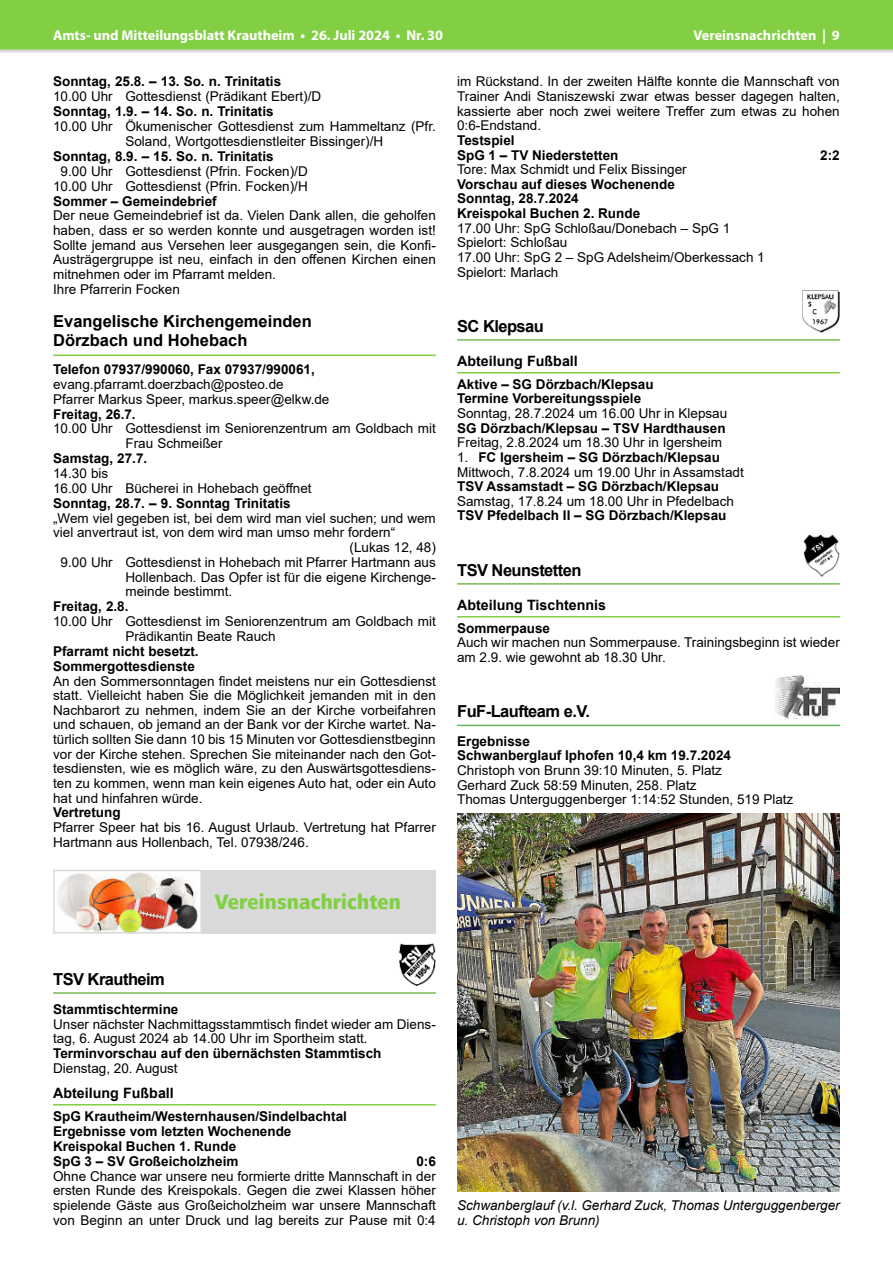
<style>
.page{position:relative;width:893px;height:1263px;background:#fff}
.page>*{position:absolute;margin:0;border:0;box-sizing:border-box;transform-origin:0 0}
.t1{font:800 21.45px "Frutiger Next LT";letter-spacing:.01em;color:#82cf43;scale:.91 1}
.t2{font:700 16.5px "Arial";letter-spacing:-.035em;color:#000}
.t3{font:700 16.5px/19.5px "Arial";color:#000}
.t4{font:700 14.25px "Myriad Pro";color:#fff}
.t5{font:700 14.25px "Arial";color:#000}
.t6{font:13.5px/14.5px "Arial";color:#000}
.t7{font:700 13.5px/15px "Arial";color:#000}
.t8{font:italic 13.5px/14.7px "Arial";color:#000}
.s1{font-weight:700}
</style>
<div class="page">
<div style="left:0;top:0;width:893px;height:51px;background:#82cf43"></div>
<hr style="left:0;top:50px;width:893px;height:3px;background:#d9d9d9">
<hr style="left:53px;top:354px;width:383px;height:2px;background:#82cf43">
<hr style="left:53px;top:1104px;width:383px;height:1px;background:#82cf43">
<div style="left:53px;top:870px;width:383px;height:63px;background:#d9d9d9"></div>
<img style="left:56px;top:873px;width:143px;height:57px">
<div style="left:53px;top:870px;width:149px;height:63px;border:2px solid #d9d9d9"></div>
<hr style="left:53px;top:992px;width:383px;height:2px;background:#77ba53">
<img style="left:399px;top:943px;width:37px;height:43px">
<hr style="left:457px;top:372px;width:383px;height:2px;background:#82cf43">
<hr style="left:457px;top:616px;width:383px;height:1px;background:#82cf43">
<hr style="left:457px;top:339px;width:383px;height:2px;background:#77ba53">
<img style="left:802px;top:290px;width:38px;height:43px">
<hr style="left:457px;top:583px;width:383px;height:2px;background:#77ba53">
<img style="left:804px;top:534px;width:36px;height:43px">
<hr style="left:457px;top:725px;width:383px;height:1px;background:#5eb65f">
<img style="left:775px;top:676px;width:65px;height:42px">
<img style="left:457px;top:814px;width:383px;height:377px">
<p class="t4" style="left:53px;top:26px;width:391px">Amts- und Mitteilungsblatt Krautheim • 26. Juli 2024 • Nr. 30</p>
<p class="t4" style="left:693px;top:26px;width:148px">Vereinsnachrichten | 9</p>
<p class="t7" style="left:53px;top:74px;width:230px">Sonntag, 25.8. – 13. So. n. Trinitatis</p>
<p class="t6" style="left:53px;top:89px;width:270px">10.00 Uhr Gottesdienst (Prädikant Ebert)/D</p>
<p class="t7" style="left:53px;top:104px;width:222px">Sonntag, 1.9. – 14. So. n. Trinitatis</p>
<p class="t6" style="left:125px;top:119px;width:312px;text-indent:-72px">10.00 Uhr Ökumenischer Gottesdienst zum Hammeltanz (Pfr.<br>Soland, Wortgottesdienstleiter Bissinger)/H</p>
<p class="t7" style="left:53px;top:149px;width:222px">Sonntag, 8.9. – 15. So. n. Trinitatis</p>
<p class="t6" style="left:53px;top:163px;width:256px;line-height:15px;text-align:center">9.00 Uhr Gottesdienst (Pfrin. Focken)/D<br>10.00 Uhr Gottesdienst (Pfrin. Focken)/H</p>
<p class="t7" style="left:53px;top:193px;width:165px">Sommer – Gemeindebrief</p>
<p class="t6" style="left:53px;top:208px;width:384px">Der neue Gemeindebrief ist da. Vielen Dank allen, die geholfen haben, dass er so werden konnte und ausgetragen worden ist!<br>Sollte jemand aus Versehen leer ausgegangen sein, die Konfi-Austrägergruppe ist neu, einfach in den offenen Kirchen einen mitnehmen oder im Pfarramt melden.<br>Ihre Pfarrerin Focken</p>
<p class="t3" style="left:53px;top:311px;width:260px">Evangelische Kirchengemeinden<br>Dörzbach und Hohebach</p>
<p class="t7" style="left:53px;top:362px;width:263px">Telefon 07937/990060, Fax 07937/990061,</p>
<p class="t6" style="left:53px;top:376px;width:278px;line-height:15px">evang.pfarramt.doerzbach@posteo.de<br>Pfarrer Markus Speer, markus.speer@elkw.de</p>
<p class="t7" style="left:53px;top:406px;width:84px">Freitag, 26.7.</p>
<p class="t6" style="left:125px;top:421px;width:312px;text-indent:-72px">10.00 Uhr Gottesdienst im Seniorenzentrum am Goldbach mit<br>Frau Schmeißer</p>
<p class="t7" style="left:53px;top:451px;width:96px">Samstag, 27.7.</p>
<p class="t6" style="left:53px;top:466px;width:260px;line-height:15px">14.30 bis<br>16.00 Uhr Bücherei in Hohebach geöffnet</p>
<p class="t7" style="left:53px;top:496px;width:239px">Sonntag, 28.7. – 9. Sonntag Trinitatis</p>
<p class="t6" style="left:53px;top:511px;width:384px">„Wem viel gegeben ist, bei dem wird man viel suchen; und wem</p>
<p class="t6" style="left:53px;top:525px;width:344px">viel anvertraut ist, von dem wird man umso mehr fordern“</p>
<p class="t6" style="left:350px;top:540px;width:88px">(Lukas 12, 48)</p>
<p class="t6" style="left:61px;top:555px;width:377px">9.00 Uhr Gottesdienst in Hohebach mit Pfarrer Hartmann aus</p>
<p class="t6" style="left:125px;top:569px;width:312px">Hollenbach. Das Opfer ist für die eigene Kirchenge-</p>
<p class="t6" style="left:125px;top:584px;width:108px">meinde bestimmt.</p>
<p class="t7" style="left:53px;top:599px;width:77px">Freitag, 2.8.</p>
<p class="t6" style="left:125px;top:614px;width:312px;text-indent:-72px">10.00 Uhr Gottesdienst im Seniorenzentrum am Goldbach mit<br>Prädikantin Beate Rauch</p>
<p class="t7" style="left:53px;top:643px;width:147px">Pfarramt nicht besetzt.<br>Sommergottesdienste</p>
<p class="t6" style="left:53px;top:673px;width:384px;text-align:justify">An den Sommersonntagen findet meistens nur ein Gottesdienst statt. Vielleicht haben Sie die Möglichkeit jemanden mit in den Nachbarort zu nehmen, indem Sie an der Kirche vorbeifahren und schauen, ob jemand an der Bank vor der Kirche wartet. Na&shy;türlich sollten Sie dann 10 bis 15 Minuten vor Gottesdienstbeginn vor der Kirche stehen. Sprechen Sie miteinander nach den Got&shy;tesdiensten, wie es möglich wäre, zu den Auswärtsgottesdiens&shy;ten zu kommen, wenn man kein eigenes Auto hat, oder ein Auto hat und hinfahren würde.</p>
<p class="t7" style="left:53px;top:805px;width:69px">Vertretung</p>
<p class="t6" style="left:53px;top:820px;width:384px">Pfarrer Speer hat bis 16. August Urlaub. Vertretung hat Pfarrer<br>Hartmann aus Hollenbach, Tel. 07938/246.</p>
<p class="t6" style="left:457px;top:74px;width:384px;text-align:justify">im Rückstand. In der zweiten Hälfte konnte die Mannschaft von Trainer Andi Staniszewski zwar etwas besser dagegen halten, kassierte aber noch zwei weitere Treffer zum etwas zu hohen 0:6-Endstand.</p>
<p class="t7" style="left:457px;top:133px;width:163px;line-height:14.5px">Testspiel<br>SpG 1 – TV Niederstetten</p>
<p class="t7" style="left:820px;top:147px;width:21px">2:2</p>
<p class="t6" style="left:457px;top:162px;width:231px">Tore: Max Schmidt und Felix Bissinger</p>
<p class="t7" style="left:457px;top:177px;width:219px;line-height:14.5px">Vorschau auf dieses Wochenende<br>Sonntag, 28.7.2024<br>Kreispokal Buchen 2. Runde</p>
<p class="t6" style="left:457px;top:221px;width:309px">17.00 Uhr: SpG Schloßau/Donebach – SpG 1<br>Spielort: Schloßau<br>17.00 Uhr: SpG 2 – SpG Adelsheim/Oberkessach 1<br>Spielort: Marlach</p>
<p class="t2" style="left:457px;top:315px;width:88px">SC Klepsau</p>
<p class="t5" style="left:457px;top:351px;width:122px">Abteilung Fußball</p>
<p class="t7" style="left:457px;top:377px;width:198px;line-height:14.5px">Aktive – SG Dörzbach/Klepsau<br>Termine Vorbereitungsspiele</p>
<p class="t6" style="left:457px;top:406px;width:272px">Sonntag, 28.7.2024 um 16.00 Uhr in Klepsau</p>
<p class="t7" style="left:457px;top:421px;width:270px">SG Dörzbach/Klepsau – TSV Hardthausen</p>
<p class="t6" style="left:457px;top:435px;width:266px">Freitag, 2.8.2024 um 18.30 Uhr in Igersheim</p>
<p class="t6" style="left:457px;top:450px;width:288px">1. <span class="s1">FC Igersheim – SG Dörzbach/Klepsau<br></span>Mittwoch, 7.8.2024 um 19.00 Uhr in Assamstadt</p>
<p class="t7" style="left:457px;top:479px;width:264px">TSV Assamstadt – SG Dörzbach/Klepsau</p>
<p class="t6" style="left:457px;top:494px;width:278px">Samstag, 17.8.24 um 18.00 Uhr in Pfedelbach</p>
<p class="t7" style="left:457px;top:508px;width:271px">TSV Pfedelbach II – SG Dörzbach/Klepsau</p>
<p class="t2" style="left:457px;top:559px;width:126px">TSV Neunstetten</p>
<p class="t5" style="left:457px;top:594px;width:150px">Abteilung Tischtennis</p>
<p class="t7" style="left:457px;top:621px;width:95px">Sommerpause</p>
<p class="t6" style="left:457px;top:635px;width:384px">Auch wir machen nun Sommerpause. Trainingsbeginn ist wieder am 2.9. wie gewohnt ab 18.30 Uhr.</p>
<p class="t2" style="left:457px;top:701px;width:134px">FuF-Laufteam e.V.</p>
<p class="t7" style="left:457px;top:734px;width:275px">Ergebnisse<br>Schwanberglauf Iphofen 10,4 km 19.7.2024</p>
<p class="t6" style="left:457px;top:763px;width:338px">Christoph von Brunn 39:10 Minuten, 5. Platz<br>Gerhard Zuck 58:59 Minuten, 258. Platz<br>Thomas Unterguggenberger 1:14:52 Stunden, 519 Platz</p>
<h1 class="t1" style="left:215px;top:889px;width:206px">Vereinsnachrichten</h1>
<p class="t2" style="left:53px;top:968px;width:113px">TSV Krautheim</p>
<p class="t7" style="left:53px;top:1001px;width:127px">Stammtischtermine</p>
<p class="t6" style="left:53px;top:1016px;width:384px">Unser nächster Nachmittagsstammtisch findet wieder am Diens&shy;tag, 6. August 2024 ab 14.00 Uhr im Sportheim statt.</p>
<p class="t7" style="left:53px;top:1046px;width:330px">Terminvorschau auf den übernächsten Stammtisch</p>
<p class="t6" style="left:53px;top:1061px;width:126px">Dienstag, 20. August</p>
<p class="t5" style="left:53px;top:1082px;width:122px">Abteilung Fußball</p>
<p class="t7" style="left:53px;top:1109px;width:295px">SpG Krautheim/Westernhausen/Sindelbachtal Ergebnisse vom letzten Wochenende Kreispokal Buchen 1. Runde<br>SpG 3 – SV Großeicholzheim</p>
<p class="t7" style="left:416px;top:1154px;width:21px">0:6</p>
<p class="t6" style="left:53px;top:1169px;width:384px;text-align:justify">Ohne Chance war unsere neu formierte dritte Mannschaft in der ersten Runde des Kreispokals. Gegen die zwei Klassen höher spielende Gäste aus Großeicholzheim war unsere Mannschaft von Beginn an unter Druck und lag bereits zur Pause mit 0:4</p>
<p class="t8" style="left:457px;top:1198px;width:384px">Schwanberglauf (v.l. Gerhard Zuck, Thomas Unterguggenberger u. Christoph von Brunn)</p>
</div>
